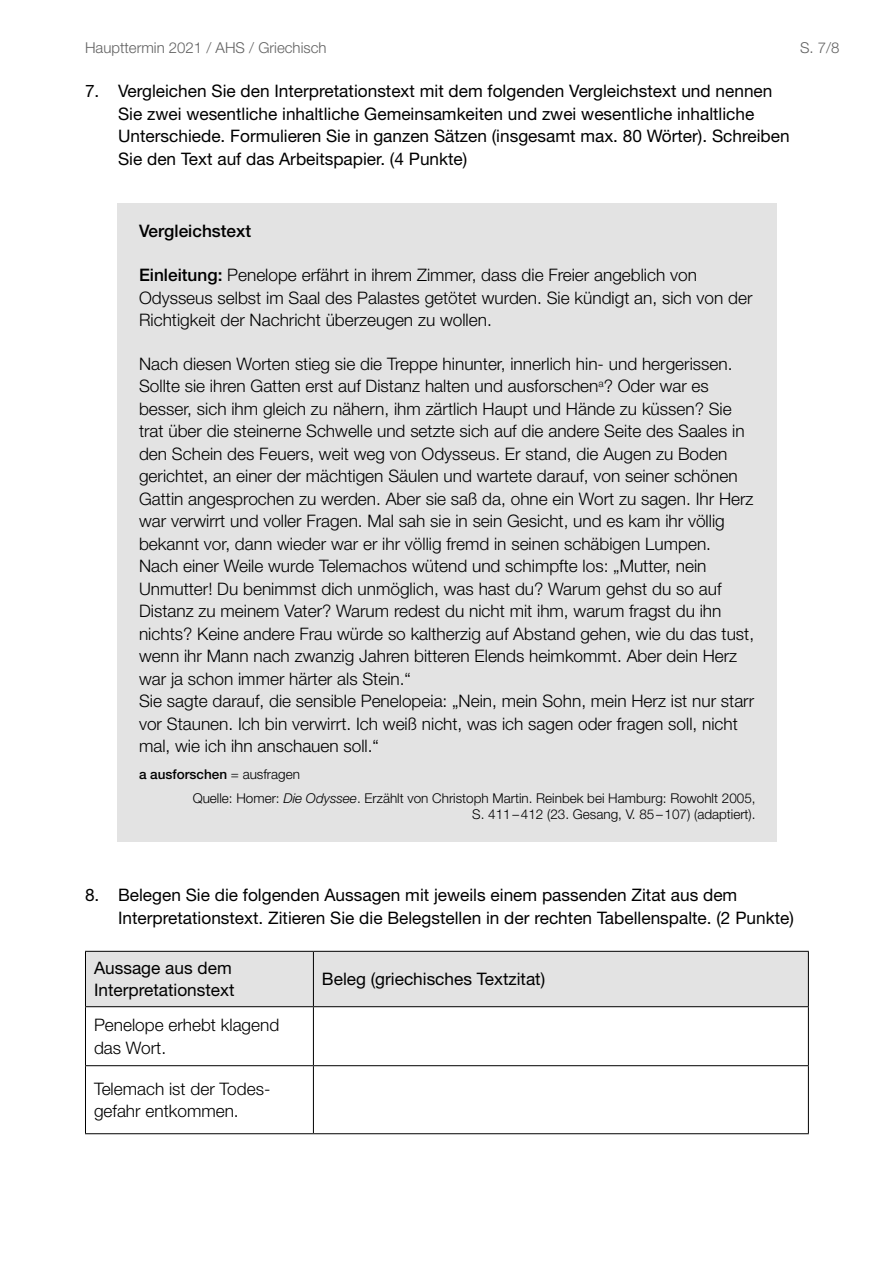
<style>
.page{position:relative;width:893px;height:1263px;background:#fff}
.page>*{position:absolute;margin:0;border:0;box-sizing:border-box;transform-origin:0 0}
.t1{font:300 17.25px/22.5px "Helvetica Neue LT Pro";color:#000}
.t2{font:17.25px/22.5px "Helvetica Neue LT Pro";color:#000}
.t3{font:300 17.25px/22.5px "Helvetica Neue LT Std";color:#000}
.t4{font:17.25px/22.5px "Helvetica Neue LT Std";color:#000}
.t5{font:500 17.25px "Helvetica Neue LT Pro";color:#000}
.t6{font:300 15px "Helvetica Neue LT Std";color:#626262}
.t7{font:300 13.5px/16.5px "Helvetica Neue LT Std";color:#000;text-align:right}
.t8{font:500 13.5px "Helvetica Neue LT Pro";color:#000}
.s1{font-weight:500}
.s2{font-weight:300}
.s3{font-style:italic}
</style>
<div class="page">
<div style="left:118px;top:204px;width:659px;height:638px;background:#e3e3e3"></div>
<div style="left:86px;top:952px;width:722px;height:54px;background:#e3e3e3"></div>
<hr style="left:85px;top:951px;width:228px;height:1px;background:#000">
<hr style="left:85px;top:952px;width:1px;height:54px;background:#000">
<hr style="left:313px;top:951px;width:496px;height:1px;background:#000">
<hr style="left:313px;top:952px;width:1px;height:54px;background:#000">
<hr style="left:808px;top:952px;width:1px;height:54px;background:#000">
<hr style="left:85px;top:1006px;width:228px;height:1px;background:#000">
<hr style="left:85px;top:1007px;width:1px;height:58px;background:#000">
<hr style="left:313px;top:1006px;width:496px;height:1px;background:#000">
<hr style="left:313px;top:1007px;width:1px;height:58px;background:#000">
<hr style="left:808px;top:1007px;width:1px;height:58px;background:#000">
<hr style="left:85px;top:1065px;width:228px;height:1px;background:#000">
<hr style="left:85px;top:1066px;width:1px;height:67px;background:#000">
<hr style="left:313px;top:1065px;width:496px;height:1px;background:#000">
<hr style="left:313px;top:1066px;width:1px;height:67px;background:#000">
<hr style="left:808px;top:1066px;width:1px;height:67px;background:#000">
<hr style="left:85px;top:1133px;width:228px;height:1px;background:#000">
<hr style="left:313px;top:1133px;width:496px;height:1px;background:#000">
<p class="t6" style="left:85px;top:39px;width:243px">Haupttermin 2021 / AHS / Griechisch</p>
<p class="t6" style="left:800px;top:39px;width:41px">S. 7/8</p>
<p class="t2" style="left:118px;top:80px;width:673px;text-indent:-33px">7. Vergleichen Sie den Interpretationstext mit dem folgenden Vergleichstext und nennen Sie zwei wesentliche inhaltliche Gemeinsamkeiten und zwei wesentliche inhaltliche Unterschiede. Formulieren Sie in ganzen Sätzen (insgesamt max. 80 Wörter). Schreiben Sie den Text auf das Arbeitspapier. (4 Punkte)</p>
<p class="t5" style="left:139px;top:221px;width:114px">Vergleichstext</p>
<p class="t1" style="left:139px;top:263px;width:615px"><span class="s1">Einleitung:</span> Penelope erfährt in ihrem Zimmer, dass die Freier angeblich von<br>Odysseus selbst im Saal des Palastes getötet wurden. Sie kündigt an, sich von der<br>Richtigkeit der Nachricht überzeugen zu wollen.</p>
<p class="t1" style="left:139px;top:352px;width:617px">Nach diesen Worten stieg sie die Treppe hinunter, innerlich hin- und hergerissen.<br>Sollte sie ihren Gatten erst auf Distanz halten und ausforschen<sup>a</sup>? Oder war es besser, sich ihm gleich zu nähern, ihm zärtlich Haupt und Hände zu küssen? Sie trat über die steinerne Schwelle und setzte sich auf die andere Seite des Saales in den Schein des Feuers, weit weg von Odysseus. Er stand, die Augen zu Boden gerichtet, an einer der mächtigen Säulen und wartete darauf, von seiner schönen Gattin angesprochen zu werden. Aber sie saß da, ohne ein Wort zu sagen. Ihr Herz war verwirrt und voller Fragen. Mal sah sie in sein Gesicht, und es kam ihr völlig bekannt vor, dann wieder war er ihr völlig fremd in seinen schäbigen Lumpen.<br>Nach einer Weile wurde Telemachos wütend und schimpfte los: „Mutter, nein Unmutter! Du benimmst dich unmöglich, was hast du? Warum gehst du so auf Distanz zu meinem Vater? Warum redest du nicht mit ihm, warum fragst du ihn nichts? Keine andere Frau würde so kaltherzig auf Abstand gehen, wie du das tust, wenn ihr Mann nach zwanzig Jahren bitteren Elends heimkommt. Aber dein Herz war ja schon immer härter als Stein.“<br>Sie sagte darauf, die sensible Penelopeia: „Nein, mein Sohn, mein Herz ist nur starr vor Staunen. Ich bin verwirrt. Ich weiß nicht, was ich sagen oder fragen soll, nicht mal, wie ich ihn anschauen soll.“</p>
<p class="t8" style="left:139px;top:766px;width:162px">a ausforschen <span class="s2">= ausfragen</span></p>
<p class="t7" style="left:193px;top:789px;width:564px">Quelle: Homer: <span class="s3">Die Odyssee</span>. Erzählt von Christoph Martin. Reinbek bei Hamburg: Rowohlt 2005,<br>S. 411–412 (23. Gesang, V. 85–107) (adaptiert).</p>
<p class="t2" style="left:118px;top:883px;width:677px;text-indent:-33px">8. Belegen Sie die folgenden Aussagen mit jeweils einem passenden Zitat aus dem<br>Interpretationstext. Zitieren Sie die Belegstellen in der rechten Tabellenspalte. (2 Punkte)</p>
<p class="t4" style="left:94px;top:956px;width:142px">Aussage aus dem<br>Interpretationstext</p>
<p class="t4" style="left:322px;top:967px;width:225px">Beleg (griechisches Textzitat)</p>
<p class="t3" style="left:94px;top:1013px;width:187px">Penelope erhebt klagend das Wort.</p>
<p class="t3" style="left:94px;top:1077px;width:176px">Telemach ist der Todes&shy;gefahr entkommen.</p>
</div>
